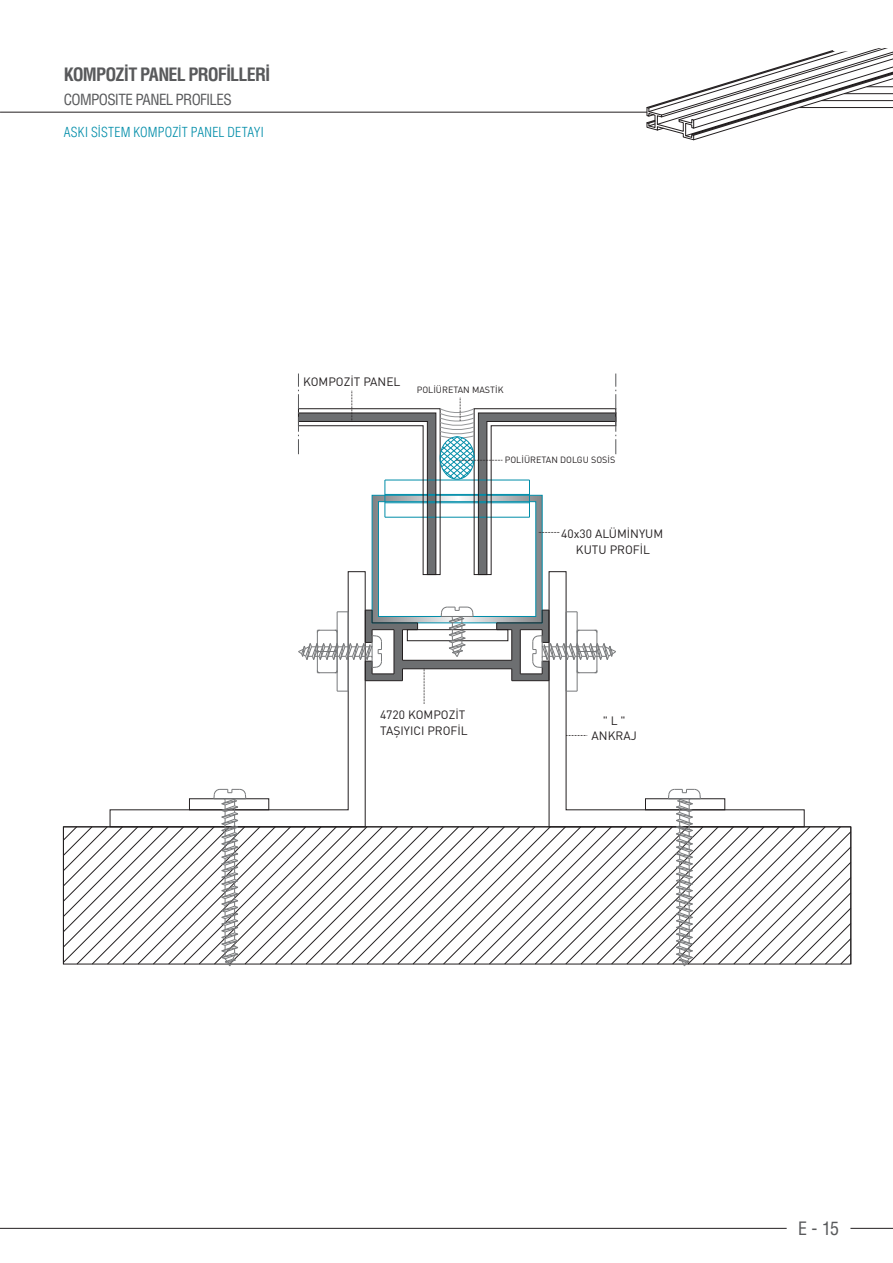
<style>
.page{position:relative;width:893px;height:1263px;background:#fff}
.page>*{position:absolute;margin:0;border:0;box-sizing:border-box;transform-origin:0 0}
.t1{font:18px "Helvetica Cond Bold Tr";letter-spacing:-.045em;color:#58595b}
.t2{font:18px "Helvetica Cond Normal Tr";color:#58595b}
.t3{font:15px "Helvetica Cond Normal Tr";letter-spacing:-.04em;color:#58595b}
.t4{font:13.5px "Helvetica Condensed Light Tr";letter-spacing:.02em;color:#008da9}
.t5{font:12px/16px "DIN Pro";color:#231f20;text-align:center}
.t6{font:9px "DIN Pro";color:#231f20}
</style>
<div class="page">
<svg style="left:64px;top:827px;width:786px;height:137px"></svg>
<hr style="left:63px;top:827px;width:1px;height:137px;background:#231f20">
<hr style="left:63px;top:826px;width:788px;height:1px;background:#231f20">
<hr style="left:850px;top:827px;width:1px;height:137px;background:#231f20">
<svg style="left:549px;top:704px;width:256px;height:122px"></svg>
<svg style="left:110px;top:704px;width:256px;height:122px"></svg>
<div style="left:189px;top:798px;width:80px;height:12px;border:1px solid #231f20"></div>
<div style="left:645px;top:798px;width:80px;height:12px;border:1px solid #231f20"></div>
<svg style="left:214px;top:789px;width:32px;height:177px"></svg>
<svg style="left:668px;top:789px;width:33px;height:177px"></svg>
<svg style="left:566px;top:735px;width:21px;height:1px"></svg>
<svg style="left:298px;top:373px;width:318px;height:331px"></svg>
<hr style="left:850px;top:1228px;width:43px;height:1px;background:#231f20">
<hr style="left:0;top:112px;width:647px;height:1px;background:#231f20">
<hr style="left:0;top:1228px;width:787px;height:1px;background:#231f20">
<svg style="left:647px;top:48px;width:246px;height:92px"></svg>
<h1 class="t1" style="left:64px;top:64px;width:208px">KOMPOZİT PANEL PROFİLLERİ</h1>
<p class="t3" style="left:64px;top:90px;width:170px">COMPOSITE PANEL PROFILES</p>
<p class="t4" style="left:64px;top:124px;width:201px">ASKI SİSTEM KOMPOZİT PANEL DETAYI</p>
<p class="t5" style="left:303px;top:374px;width:99px">KOMPOZİT PANEL</p>
<p class="t6" style="left:417px;top:384px;width:88px">POLİÜRETAN MASTİK</p>
<p class="t6" style="left:505px;top:454px;width:112px">POLİÜRETAN DOLGU SOSİS</p>
<p class="t5" style="left:561px;top:525px;width:103px">40x30 ALÜMİNYUM<br>KUTU PROFİL</p>
<p class="t5" style="left:380px;top:706px;width:89px;text-align:left">4720 KOMPOZİT<br>TAŞIYICI PROFİL</p>
<p class="t5" style="left:592px;top:713px;width:47px;line-height:14.4px">" L "<br>ANKRAJ</p>
<h1 class="t2" style="left:798px;top:1217px;width:43px">E - 15</h1>
</div>
